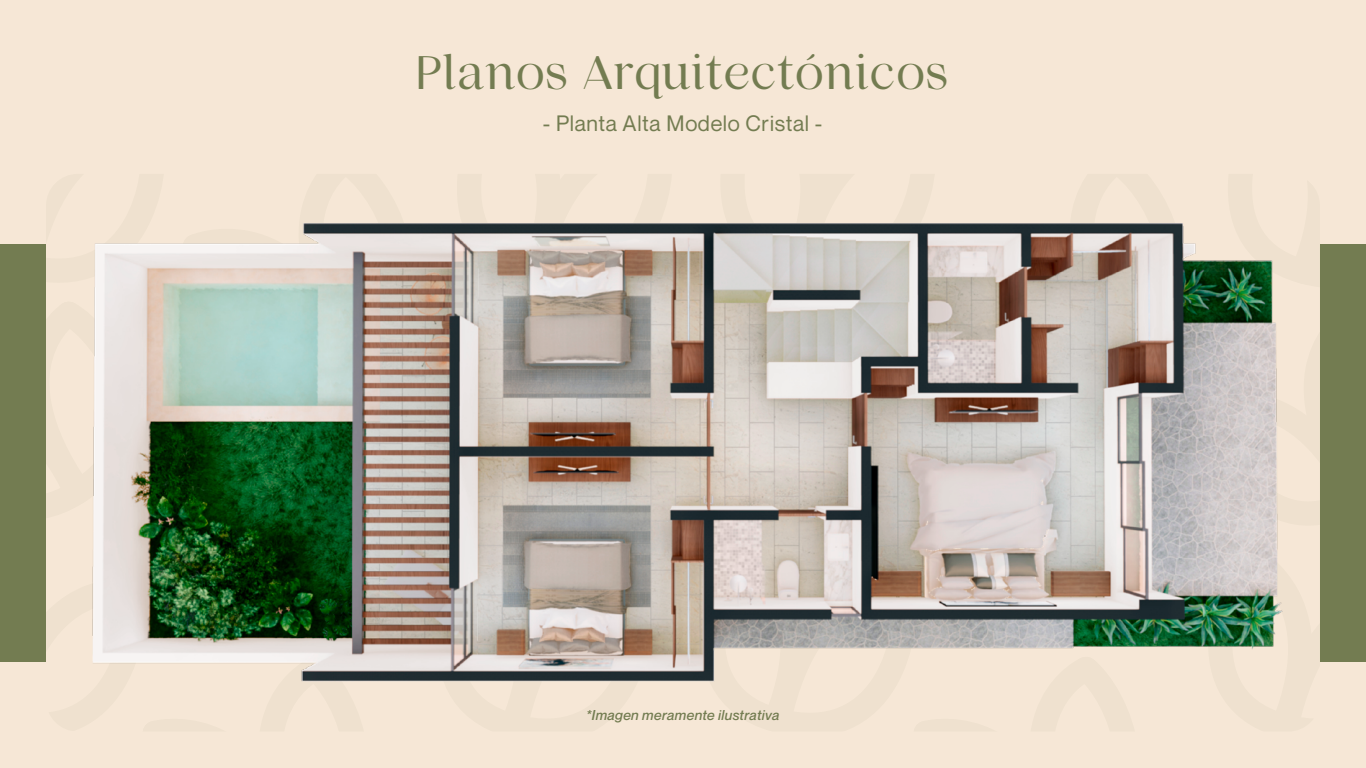
<style>
.page{position:relative;width:1366px;height:768px;background:#f6e7d6}
.page>*{position:absolute;margin:0;border:0;box-sizing:border-box;transform-origin:0 0}
.t1{font:47px "Nelphim";letter-spacing:.03em;color:#737c51}
.t2{font:21.8px "Neue Montreal";letter-spacing:.03em;color:#737c51}
.t3{font:italic 500 14px "Neue Montreal";letter-spacing:.03em;color:#737c51}
</style>
<div class="page">
<div style="left:0;top:244px;width:1366px;height:417px;background:#737c51"></div>
<div style="left:46px;top:223px;width:626px;height:438px;background:#f6e7d6"></div>
<img style="left:93px;top:224px;width:1227px;height:458px">
<h1 class="t1" style="left:417px;top:45px;width:533px">Planos Arquitectónicos</h1>
<h2 class="t2" style="left:543px;top:110px;width:281px">- Planta Alta Modelo Cristal -</h2>
<p class="t3" style="left:586px;top:707px;width:195px">*Imagen meramente ilustrativa</p>
</div>
